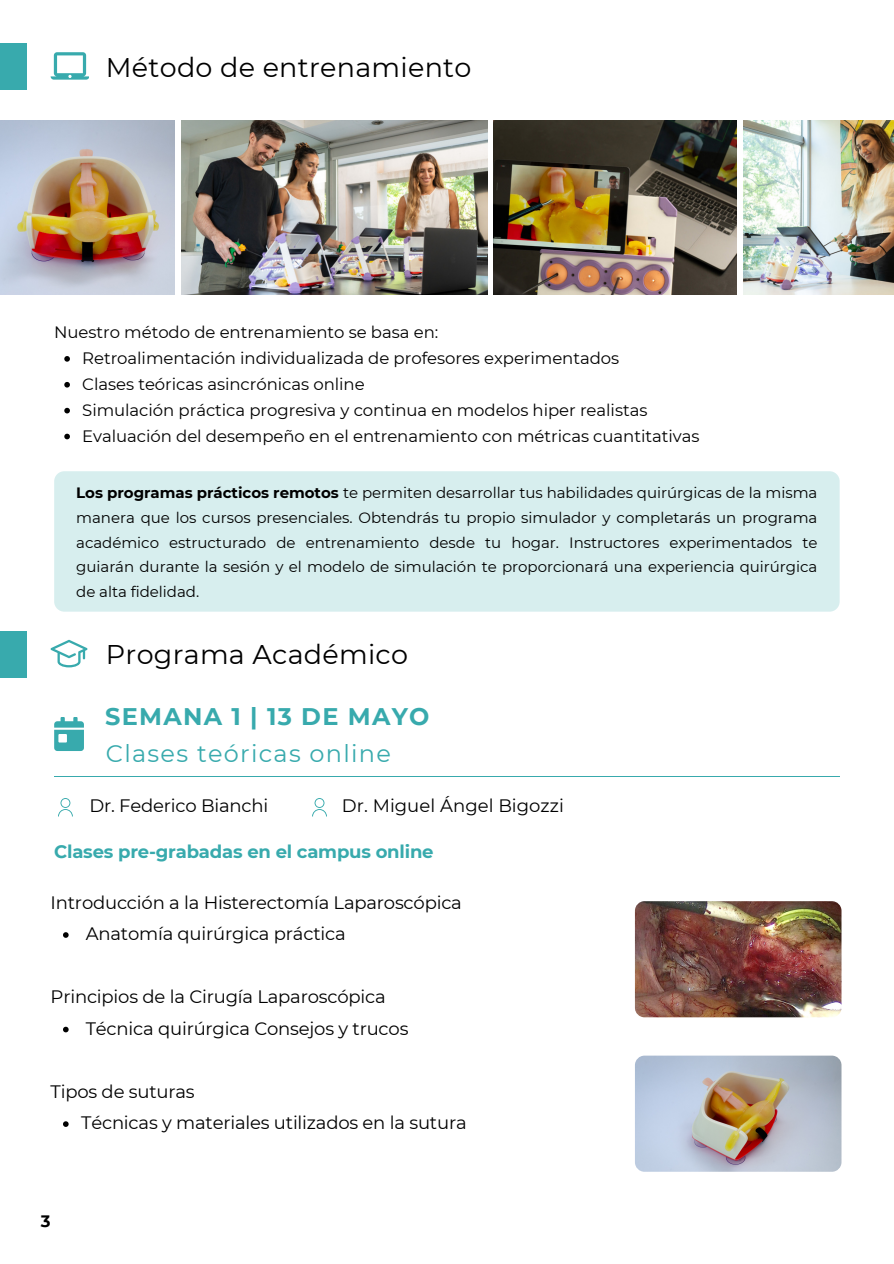
<style>
.page{position:relative;width:894px;height:1264px;background:#fff}
.page>*{position:absolute;margin:0;border:0;box-sizing:border-box;transform-origin:0 0}
.t1{font:27px "Montserrat";letter-spacing:.01em;color:#000}
.t2{font:24px "Montserrat";letter-spacing:.055em;color:#38aaad}
.t3{font:700 24px "Montserrat";letter-spacing:.055em;color:#38aaad}
.t4{font:18px "Montserrat";letter-spacing:-.01em;color:#000}
.t5{font:700 18px "Montserrat";letter-spacing:-.01em;color:#38aaad}
.t6{font:16.5px "Montserrat";letter-spacing:-.005em;color:#000}
.t7{font:700 16.5px "Montserrat";color:#000}
.t8{font:15px/24.8px "Montserrat";letter-spacing:-.005em;color:#000;text-align:justify}
.s1{font-weight:700}
</style>
<div class="page">
<div style="left:0;top:44px;width:27px;height:46px;background:#38aaad"></div>
<svg style="left:58px;top:798px;width:15px;height:18px"></svg>
<svg style="left:54px;top:717px;width:30px;height:34px"></svg>
<hr style="left:54px;top:775px;width:785px;height:1px;background:#38aaad">
<img style="left:634px;top:901px;width:207px;height:116px;border-radius:10px">
<svg style="left:312px;top:798px;width:15px;height:18px"></svg>
<svg style="left:51px;top:52px;width:38px;height:27px"></svg>
<div style="left:0;top:631px;width:27px;height:47px;background:#38aaad"></div>
<svg style="left:51px;top:640px;width:36px;height:27px"></svg>
<img style="left:0;top:120px;width:174px;height:175px">
<img style="left:743px;top:120px;width:150px;height:175px">
<img style="left:181px;top:120px;width:306px;height:175px">
<img style="left:493px;top:120px;width:243px;height:175px">
<div style="left:54px;top:471px;width:785px;height:140px;background:#d7eeee;border-radius:10px"></div>
<svg style="left:63px;top:932px;width:6px;height:5px"></svg>
<svg style="left:63px;top:1026px;width:6px;height:6px"></svg>
<svg style="left:63px;top:1121px;width:6px;height:5px"></svg>
<svg style="left:64px;top:356px;width:6px;height:5px"></svg>
<svg style="left:64px;top:382px;width:6px;height:5px"></svg>
<svg style="left:64px;top:408px;width:6px;height:5px"></svg>
<svg style="left:64px;top:433px;width:6px;height:6px"></svg>
<img style="left:634px;top:1055px;width:207px;height:116px;border-radius:10px">
<h5 class="t1" style="left:106px;top:50px;width:367px">Método de entrenamiento</h5>
<p class="t6" style="left:54px;top:322px;width:385px">Nuestro método de entrenamiento se basa en:</p>
<p class="t6" style="left:82px;top:348px;width:538px">Retroalimentación individualizada de profesores experimentados</p>
<h1 class="t6" style="left:82px;top:374px;width:284px">Clases teóricas asincrónicas online</h1>
<h2 class="t6" style="left:82px;top:400px;width:566px">Simulación práctica progresiva y continua en modelos hiper realistas</h2>
<h3 class="t6" style="left:82px;top:425px;width:618px">Evaluación del desempeño en el entrenamiento con métricas cuantitativas</h3>
<h5 class="t8" style="left:76px;top:480px;width:742px"><span class="s1">Los programas prácticos remotos</span> te permiten desarrollar tus habilidades quirúrgicas de la misma manera que los cursos presenciales. Obtendrás tu propio simulador y completarás un programa académico estructurado de entrenamiento desde tu hogar. Instructores experimentados te guiarán durante la sesión y el modelo de simulación te proporcionará una experiencia quirúrgica de alta fidelidad.</h5>
<p class="t1" style="left:106px;top:638px;width:303px">Programa Académico</p>
<h4 class="t3" style="left:105px;top:702px;width:325px">SEMANA 1 | 13 DE MAYO</h4>
<h5 class="t2" style="left:106px;top:738px;width:286px">Clases teóricas online</h5>
<h5 class="t4" style="left:89px;top:794px;width:180px">Dr. Federico Bianchi</h5>
<p class="t4" style="left:342px;top:794px;width:223px">Dr. Miguel Ángel Bigozzi</p>
<p class="t5" style="left:54px;top:841px;width:381px">Clases pre-grabadas en el campus online</p>
<p class="t4" style="left:51px;top:891px;width:412px">Introducción a la Histerectomía Laparoscópica</p>
<h5 class="t4" style="left:86px;top:922px;width:261px">Anatomía quirúrgica práctica</h5>
<p class="t4" style="left:51px;top:985px;width:336px">Principios de la Cirugía Laparoscópica</p>
<p class="t4" style="left:86px;top:1017px;width:324px">Técnica quirúrgica Consejos y trucos</p>
<p class="t4" style="left:51px;top:1080px;width:145px">Tipos de suturas</p>
<p class="t4" style="left:81px;top:1111px;width:387px">Técnicas y materiales utilizados en la sutura</p>
<h5 class="t7" style="left:41px;top:1211px;width:11px">3</h5>
</div>
